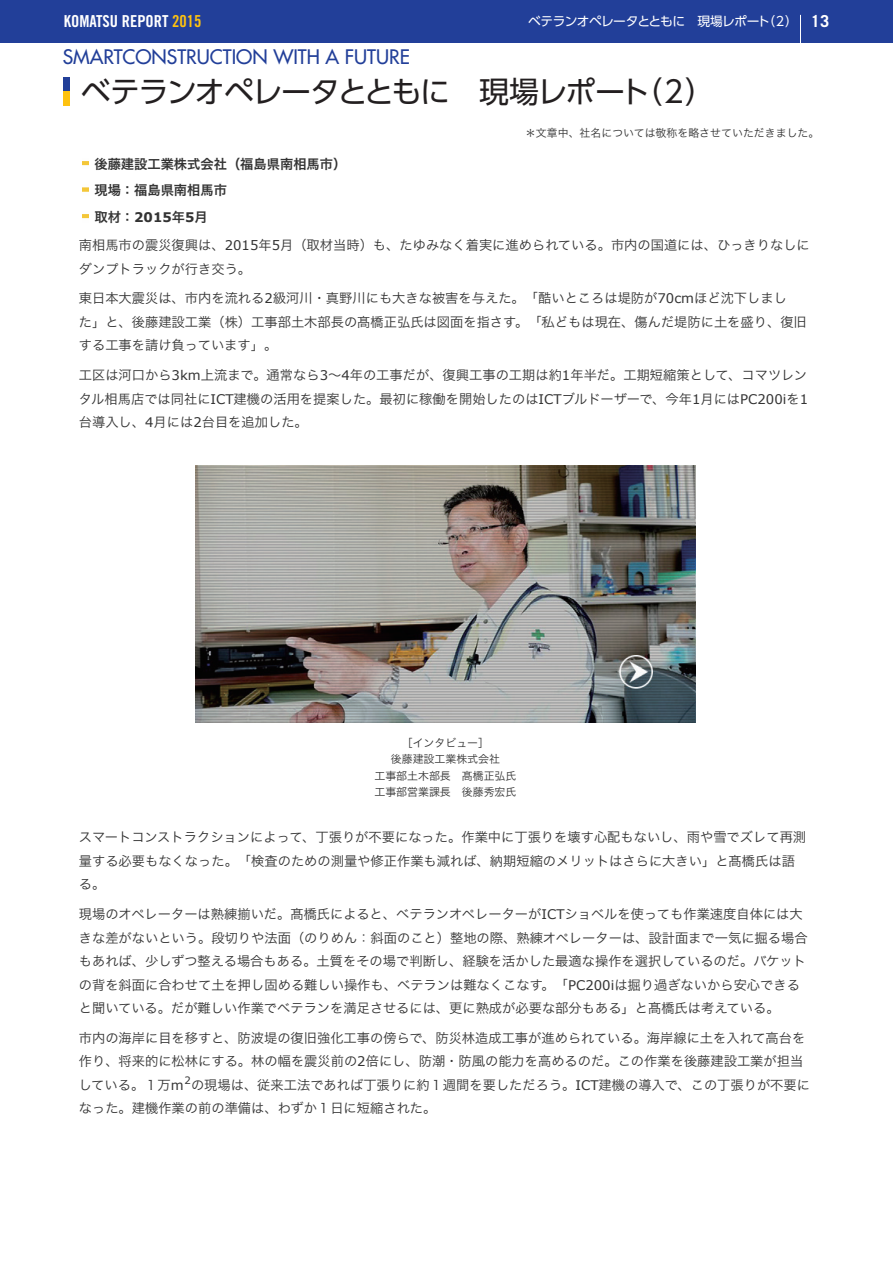
<style>
.page{position:relative;width:893px;height:1263px;background:#fff}
.page>*{position:absolute;margin:0;border:0;box-sizing:border-box;transform-origin:0 0}
.t1{font:30px "UD Shin Go Pr 6 N";letter-spacing:-.06em;color:#231f20}
.t2{font:26.55px "Hira Kaku Pro N W3";letter-spacing:.08em;color:#333}
.t3{font:19.5px "Futura";color:#223f99}
.t4{font:16.5px "Trade Gothic Bold Cond Twenty";color:#fff}
.t5{font:700 16.5px "Trade Gothic";color:#fff}
.t6{font:13.2px/23.4px "Hira Kaku Pro N W3";color:#333}
.t7{font:13.2px/26.5px "Hira Kaku Pro N W6";color:#333}
.t8{font:12.75px "UD Shin Go Pr 6 N";letter-spacing:-.06em;color:#fff}
.t9{font:10.95px/16.4px "Hira Kaku Pro N W3";color:#333;text-align:center}
.t10{font:10.2px "Verdana";color:#333}
.s1{color:#fec210}
.s2{font-size:21px}
.s3{font-family:"Verdana";font-size:21px}
.s4{font-family:"Verdana";font-weight:700}
.s5{font-family:"Verdana"}
</style>
<div class="page">
<div style="left:0;top:0;width:893px;height:43px;background:#223f99"></div>
<hr style="left:800px;top:15px;width:1px;height:30px;background:#fff">
<div style="left:64px;top:77px;width:6px;height:14px;background:#223f99"></div>
<div style="left:64px;top:91px;width:6px;height:15px;background:#fec210"></div>
<svg style="left:83px;top:161px;width:6px;height:5px"></svg>
<svg style="left:83px;top:187px;width:6px;height:5px"></svg>
<svg style="left:83px;top:214px;width:6px;height:5px"></svg>
<img style="left:196px;top:465px;width:499px;height:258px">
<p class="t4" style="left:64px;top:11px;width:139px">KOMATSU REPORT <span class="s1">2015</span></p>
<p class="t5" style="left:811px;top:11px;width:20px">13</p>
<p class="t8" style="left:528px;top:11px;width:271px">ベテランオペレータとともに　現場レポート（2）</p>
<h3 class="t3" style="left:63px;top:44px;width:349px">SMARTCONSTRUCTION WITH A FUTURE</h3>
<h1 class="t1" style="left:81px;top:67px;width:636px">ベテランオペレータとともに　現場レポート（2）</h1>
<h2 class="t2" style="left:82px;top:80px;width:612px">ベテランオペレーターとともに <span class="s2">現場レポート（</span><span class="s3">2</span><span class="s2">）</span></h2>
<p class="t9" style="left:525px;top:124px;width:296px">＊文章中、社名については敬称を略させていただきました。</p>
<p class="t7" style="left:94px;top:150px;width:253px">後藤建設工業株式会社（福島県南相馬市）現場：福島県南相馬市<br>取材：<span class="s4">2015</span>年<span class="s4">5</span>月</p>
<p class="t6" style="left:79px;top:232px;width:733px">南相馬市の震災復興は、<span class="s5">2015</span>年<span class="s5">5</span>月（取材当時）も、たゆみなく着実に進められている。市内の国道には、ひっきりなしにダンプトラックが行き交う。</p>
<p class="t6" style="left:79px;top:286px;width:729px">東日本大震災は、市内を流れる<span class="s5">2</span>級河川・真野川にも大きな被害を与えた。「酷いところは堤防が<span class="s5">70cm</span>ほど沈下しまし<br>た」と、後藤建設工業（株）工事部土木部長の髙橋正弘氏は図面を指さす。「私どもは現在、傷んだ堤防に土を盛り、復旧する工事を請け負っています」。</p>
<p class="t6" style="left:79px;top:363px;width:731px;text-align:justify">工区は河口から<span class="s5">3km</span>上流まで。通常なら<span class="s5">3</span>～<span class="s5">4</span>年の工事だが、復興工事の工期は約<span class="s5">1</span>年半だ。工期短縮策として、コマツレンタル相馬店では同社に<span class="s5">ICT</span>建機の活用を提案した。最初に稼働を開始したのは<span class="s5">ICT</span>ブルドーザーで、今年<span class="s5">1</span>月には<span class="s5">PC200i</span>を<span class="s5">1</span>台導入し、<span class="s5">4</span>月には<span class="s5">2</span>台目を追加した。</p>
<p class="t9" style="left:374px;top:734px;width:143px">［インタビュー］<br>後藤建設工業株式会社<br>工事部土木部長　髙橋正弘氏工事部営業課長　後藤秀宏氏</p>
<p class="t6" style="left:79px;top:824px;width:729px">スマートコンストラクションによって、丁張りが不要になった。作業中に丁張りを壊す心配もないし、雨や雪でズレて再測量する必要もなくなった。「検査のための測量や修正作業も減れば、納期短縮のメリットはさらに大きい」と髙橋氏は語る。</p>
<p class="t6" style="left:79px;top:902px;width:730px">現場のオペレーターは熟練揃いだ。髙橋氏によると、ベテランオペレーターが<span class="s5">ICT</span>ショベルを使っても作業速度自体には大きな差がないという。段切りや法面（のりめん：斜面のこと）整地の際、熟練オペレーターは、設計面まで一気に掘る場合もあれば、少しずつ整える場合もある。土質をその場で判断し、経験を活かした最適な操作を選択しているのだ。バケットの背を斜面に合わせて土を押し固める難しい操作も、ベテランは難なくこなす。「<span class="s5">PC200i</span>は掘り過ぎないから安心できると聞いている。だが難しい作業でベテランを満足させるには、更に熟成が必要な部分もある」と髙橋氏は考えている。</p>
<p class="t6" style="left:79px;top:1025px;width:733px">市内の海岸に目を移すと、防波堤の復旧強化工事の傍らで、防災林造成工事が進められている。海岸線に土を入れて高台を作り、将来的に松林にする。林の幅を震災前の<span class="s5">2</span>倍にし、防潮・防風の能力を高めるのだ。この作業を後藤建設工業が担当している。１万<span class="s5">m</span> の現場は、従来工法であれば丁張りに約１週間を要しただろう。<span class="s5">ICT</span>建機の導入で、この丁張りが不要になった。建機作業の前の準備は、わずか１日に短縮された。</p>
<p class="t10" style="left:185px;top:1074px;width:8px">2</p>
</div>
